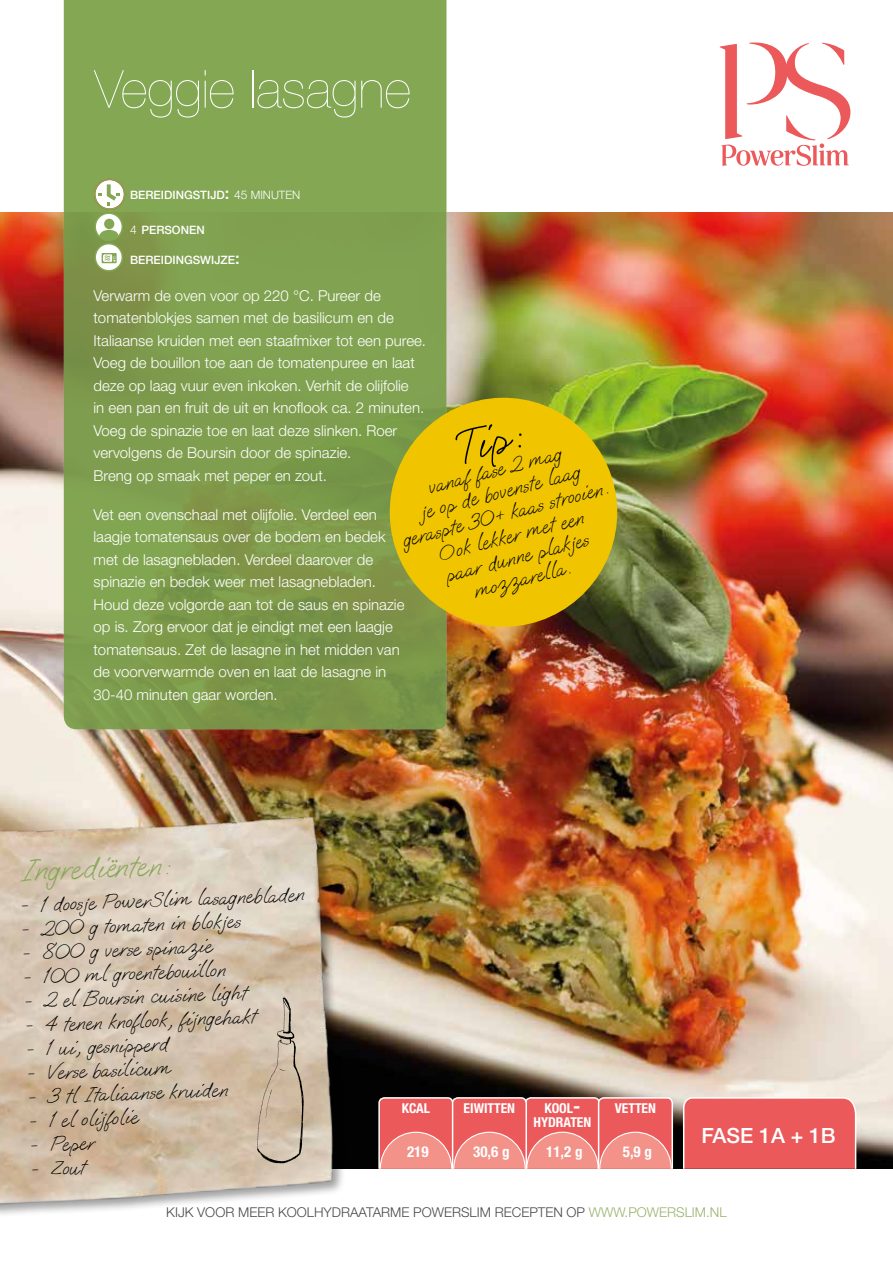
<style>
.page{position:relative;width:893px;height:1263px;background:#fff}
.page>*{position:absolute;margin:0;border:0;box-sizing:border-box;transform-origin:0 0}
.t1{font:200 52.5px "Helvetica Neue LT Std";color:#fff}
.t2{font:46.5px "Oooh Baby ROB";color:#000}
.t3{font:31.5px "Oooh Baby ROB";color:#84a754}
.t4{font:21px/22.5px "Oooh Baby ROB";color:#000;text-align:center}
.t5{font:500 21px "Helvetica Neue LT Std";color:#fff}
.t6{font:300 15px/22.5px "Helvetica Neue LT Std";color:#fff}
.t7{font:700 condensed 15px "Helvetica Neue LT Std";color:#fff}
.t8{font:700 condensed 13.65px/13.5px "Helvetica Neue LT Std";color:#fff;text-align:center}
.t9{font:300 13.5px "Helvetica Neue LT Std";color:#4a4a49}
.t10{font:500 11.55px "Helvetica Neue LT Std";color:#fff}
.s1{font-size:16.5px}
.s2{font-weight:300;font-size:12px}
.s3{font-weight:300}
.s4{font-size:19.5px}
.s5{color:#99b36d}
</style>
<div class="page">
<img style="left:0;top:213px;width:893px;height:956px">
<img style="left:0;top:695px;width:390px;height:520px">
<svg style="left:64px;top:0;width:382px;height:729px;background:#7f9f4e"></svg>
<svg style="left:378px;top:1096px;width:296px;height:74px;background:#eb7a77"></svg>
<svg style="left:95px;top:179px;width:30px;height:30px"></svg>
<div style="left:94px;top:179px;width:31px;height:31px;border:2px solid #84a754;border-radius:50%"></div>
<svg style="left:107px;top:184px;width:13px;height:22px"></svg>
<svg style="left:95px;top:213px;width:27px;height:27px"></svg>
<div style="left:94px;top:212px;width:29px;height:29px;border:2px solid #84a754;border-radius:50%"></div>
<svg style="left:99px;top:230px;width:20px;height:10px"></svg>
<div style="left:104px;top:219px;width:10px;height:10px;background:#84a754;border-radius:50%"></div>
<svg style="left:95px;top:244px;width:27px;height:27px"></svg>
<div style="left:94px;top:243px;width:29px;height:29px;border:2px solid #84a754;border-radius:50%"></div>
<svg style="left:682px;top:1096px;width:175px;height:73px;background:#e96163"></svg>
<svg style="left:720px;top:43px;width:130px;height:123px"></svg>
<svg style="left:389px;top:397px;width:229px;height:231px;background:#d4b60c"></svg>
<svg style="left:102px;top:253px;width:15px;height:10px"></svg>
<svg style="left:257px;top:997px;width:47px;height:166px;background:#c6b5a1"></svg>
<h1 class="t1" style="left:95px;top:59px;width:318px">Veggie lasagne</h1>
<p class="t10" style="left:130px;top:188px;width:172px">BEREIDINGSTIJD<span class="s1">:</span> <span class="s2">45</span> <span class="s3">MINUTEN</span></p>
<p class="t10" style="left:130px;top:223px;width:76px"><span class="s2">4</span> PERSONEN</p>
<p class="t10" style="left:130px;top:253px;width:111px">BEREIDINGSWIJZE<span class="s1">:</span></p>
<p class="t6" style="left:94px;top:284px;width:334px">Verwarm de oven voor op 220 °C. Pureer de tomatenblokjes samen met de basilicum en de Italiaanse kruiden met een staafmixer tot een puree.<br>Voeg de bouillon toe aan de tomatenpuree en laat deze op laag vuur even inkoken. Verhit de olijfolie<br>in een pan en fruit de uit en knoflook ca. 2 minuten.<br>Voeg de spinazie toe en laat deze slinken. Roer vervolgens de Boursin door de spinazie.<br>Breng op smaak met peper en zout.</p>
<p class="t6" style="left:94px;top:503px;width:312px">Vet een ovenschaal met olijfolie. Verdeel een laagje tomatensaus over de bodem en bedek met de lasagnebladen. Verdeel daarover de spinazie en bedek weer met lasagnebladen.<br>Houd deze volgorde aan tot de saus en spinazie op is. Zorg ervoor dat je eindigt met een laagje tomatensaus. Zet de lasagne in het midden van de voorverwarmde oven en laat de lasagne in 30-40 minuten gaar worden.</p>
<h2 class="t2" style="left:449px;top:425px;width:66px;rotate:-15deg">Tip:</h2>
<h3 class="t4" style="left:389px;top:486px;width:214px;rotate:-14deg">vanaf fase 2 mag<br>je op de bovenste laag geraspte 30+ kaas strooien.<br>Ook lekker met een<br>paar dunne plakjes mozzarella.</h3>
<h3 class="t3" style="left:19px;top:853px;width:151px;rotate:-2deg">Ingrediënten:</h3>
<h3 class="t4" style="left:20px;top:895px;width:286px;rotate:-2deg">- 1 doosje PowerSlim lasagnebladen</h3>
<h3 class="t4" style="left:21px;top:919px;width:221px;rotate:-2deg">- 200 g tomaten in blokjes</h3>
<h3 class="t4" style="left:22px;top:943px;width:192px;rotate:-2deg">- 800 g verse spinazie</h3>
<h3 class="t4" style="left:23px;top:967px;width:204px;rotate:-2deg">- 100 ml groentebouillon</h3>
<h3 class="t4" style="left:24px;top:991px;width:224px;rotate:-2deg">- 2 el Boursin cuisine light</h3>
<h3 class="t4" style="left:25px;top:1015px;width:233px;rotate:-2deg">- 4 tenen knoflook, fijngehakt</h3>
<h3 class="t4" style="left:26px;top:1039px;width:144px;rotate:-2deg">- 1 ui, gesnipperd</h3>
<h3 class="t4" style="left:27px;top:1063px;width:145px;rotate:-2deg">- Verse basilicum</h3>
<h3 class="t4" style="left:28px;top:1087px;width:201px;rotate:-2deg">- 3 tl Italiaanse kruiden</h3>
<h3 class="t4" style="left:29px;top:1111px;width:111px;rotate:-2deg">- 1 el olijfolie</h3>
<h3 class="t4" style="left:30px;top:1135px;width:66px;rotate:-2deg">- Peper</h3>
<h3 class="t4" style="left:31px;top:1159px;width:56px;rotate:-2deg">- Zout</h3>
<p class="t8" style="left:402px;top:1101px;width:30px">KCAL</p>
<p class="t7" style="left:407px;top:1142px;width:23px">219</p>
<p class="t8" style="left:464px;top:1101px;width:53px">EIWITTEN</p>
<p class="t7" style="left:473px;top:1142px;width:38px">30,6 g</p>
<p class="t8" style="left:533px;top:1101px;width:59px">KOOL<span class="s4">-<br></span>HYDRATEN</p>
<p class="t7" style="left:546px;top:1142px;width:38px">11,2 g</p>
<p class="t8" style="left:615px;top:1101px;width:43px">VETTEN</p>
<p class="t7" style="left:623px;top:1142px;width:31px">5,9 g</p>
<h3 class="t5" style="left:701px;top:1123px;width:136px">FASE 1A + 1B</h3>
<p class="t9" style="left:166px;top:1204px;width:562px">KIJK VOOR MEER KOOLHYDRAATARME POWERSLIM RECEPTEN OP <span class="s5">WWW.POWERSLIM.NL</span></p>
</div>
